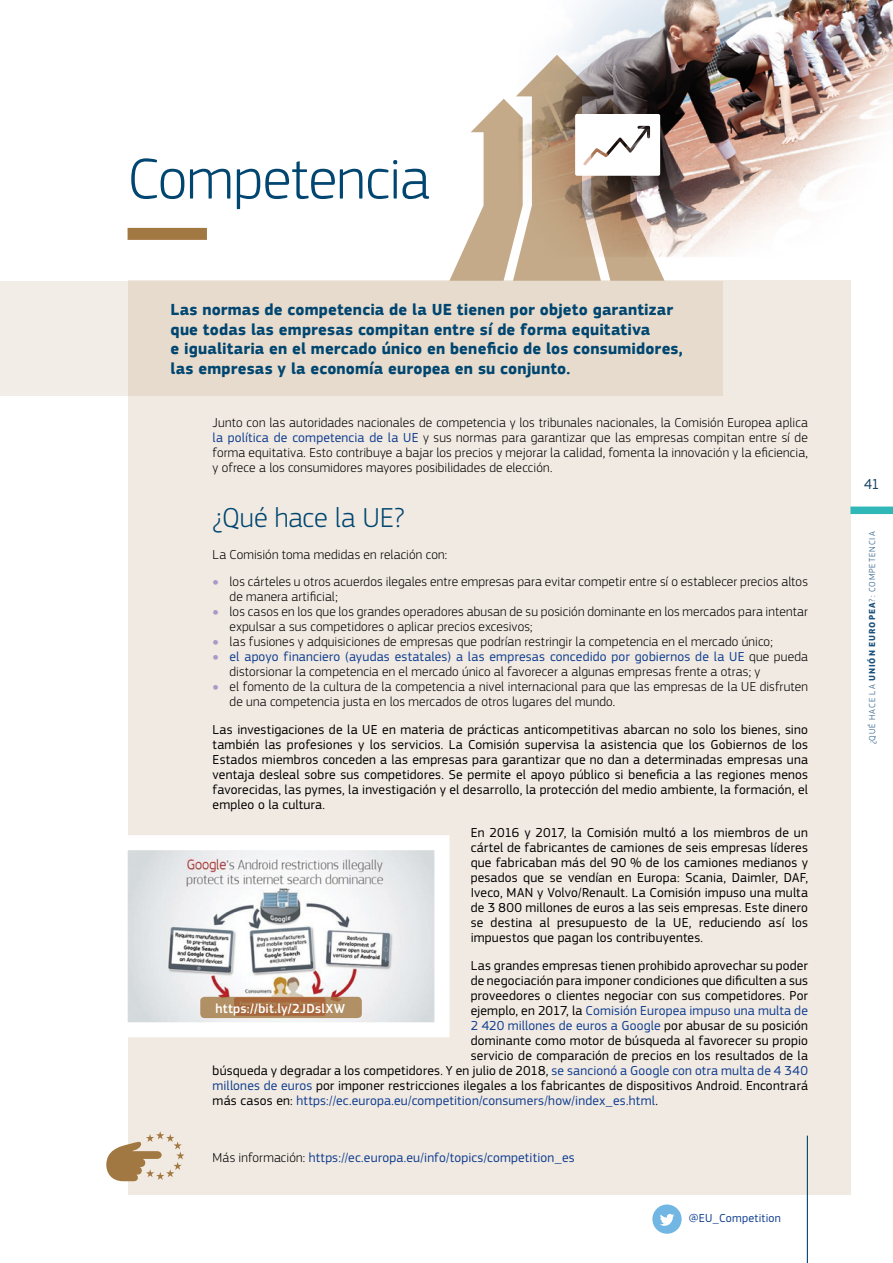
<style>
.page{position:relative;width:893px;height:1263px;background:#fff}
.page>*{position:absolute;margin:0;border:0;box-sizing:border-box;transform-origin:0 0}
.Titre{font:300 60px "EC Square Sans Pro";letter-spacing:-.01em;color:#004670}
.Sous-titre_texte{font:300 28.5px "EC Square Sans Pro";color:#004670}
.Introduction{font:700 16.5px/19.5px "EC Square Sans Pro";letter-spacing:.01em;color:#004670}
.t1{font:15px "EC Square Sans Pro";color:#174265;scale:.95 1}
._02_Texte_KL{font:13.5px/15px "EC Square Sans Pro";letter-spacing:.015em;color:#000;text-align:justify}
._02_Texte_KL-2{font:300 13.5px/15px "EC Square Sans Pro";letter-spacing:.01em;color:#000}
._02_Texte_KL-3{font:13.5px "EC Square Sans Pro";letter-spacing:.015em;color:#103e90}
.folio_number{font:500 13.5px "EC Square Sans Pro";letter-spacing:.015em;color:#fff}
._02_Texte_KL-4{font:12px "EC Square Sans Pro";letter-spacing:.02em;color:#103e90}
.t2{font:300 9px "EC Square Sans Pro";letter-spacing:.115em;color:#1c517c}
.s1{font-weight:400;color:#103e90}
.s2{font-size:7.5px;color:#ab98c7}
.s3{color:#000}
.s4{color:#103e90}
.s5{font-weight:300;color:#000}
.s6{font-weight:700}
</style>
<div class="page">
<div style="left:128px;top:281px;width:722px;height:914px;background:#f1eae2"></div>
<div style="left:0;top:281px;width:723px;height:114px;background:linear-gradient(to right,#ede6dc,#e3d6c7)"></div>
<img style="left:446px;top:0;width:447px;height:281px">
<svg style="left:449px;top:55px;width:215px;height:226px"></svg>
<svg style="left:575px;top:114px;width:85px;height:62px"></svg>
<svg style="left:106px;top:1131px;width:78px;height:50px"></svg>
<div style="left:128px;top:228px;width:79px;height:12px;background:#a27842"></div>
<svg style="left:652px;top:1204px;width:30px;height:30px"></svg>
<hr style="left:807px;top:1135px;width:1px;height:128px;background:#004670">
<svg style="left:127px;top:835px;width:323px;height:202px"></svg>
<svg style="left:200px;top:997px;width:162px;height:21px;background:#ad7d52"></svg>
<div style="left:850px;top:506px;width:43px;height:8px;background:#30b8b9"></div>
<p class="Titre" style="left:128px;top:144px;width:304px">Competencia</p>
<p class="Introduction" style="left:171px;top:300px;width:514px">Las normas de competencia de la UE tienen por objeto garantizar que todas las empresas compitan entre sí de forma equitativa<br>e igualitaria en el mercado único en beneficio de los consumidores, las empresas y la economía europea en su conjunto.</p>
<p class="_02_Texte_KL-2" style="left:213px;top:415px;width:597px;text-align:justify">Junto con las autoridades nacionales de competencia y los tribunales nacionales, la Comisión Europea aplica <span class="s1">la política de competencia de la UE</span> y sus normas para garantizar que las empresas compitan entre sí de forma equitativa. Esto contribuye a bajar los precios y mejorar la calidad, fomenta la innovación y la eficiencia, y ofrece a los consumidores mayores posibilidades de elección.</p>
<p class="Sous-titre_texte" style="left:213px;top:501px;width:193px">¿Qué hace la UE?</p>
<p class="_02_Texte_KL-2" style="left:213px;top:546px;width:236px">La Comisión toma medidas en relación con:</p>
<p class="_02_Texte_KL-2" style="left:230px;top:574px;width:580px;text-indent:-17px"><span class="s2">●</span> los cárteles u otros acuerdos ilegales entre empresas para evitar competir entre sí o establecer precios altos de manera artificial;</p>
<p class="_02_Texte_KL-2" style="left:230px;top:604px;width:580px;text-indent:-17px"><span class="s2">●</span> los casos en los que los grandes operadores abusan de su posición dominante en los mercados para intentar expulsar a sus competidores o aplicar precios excesivos;</p>
<p class="_02_Texte_KL-2" style="left:213px;top:634px;width:562px"><span class="s2">●</span> las fusiones y adquisiciones de empresas que podrían restringir la competencia en el mercado único;</p>
<p class="_02_Texte_KL-2" style="left:230px;top:649px;width:580px;text-indent:-17px"><span class="s2">●</span> <span class="s1">el apoyo financiero (ayudas estatales) a las empresas concedido por gobiernos de la UE</span> que pueda distorsionar la competencia en el mercado único al favorecer a algunas empresas frente a otras; y</p>
<p class="_02_Texte_KL-2" style="left:230px;top:679px;width:580px;text-indent:-17px"><span class="s2">●</span> el fomento de la cultura de la competencia a nivel internacional para que las empresas de la UE disfruten de una competencia justa en los mercados de otros lugares del mundo.</p>
<p class="_02_Texte_KL" style="left:213px;top:722px;width:597px">Las investigaciones de la UE en materia de prácticas anticompetitivas abarcan no solo los bienes, sino también las profesiones y los servicios. La Comisión supervisa la asistencia que los Gobiernos de los Estados miembros conceden a las empresas para garantizar que no dan a determinadas empresas una ventaja desleal sobre sus competidores. Se permite el apoyo público si beneficia a las regiones menos favorecidas, las pymes, la investigación y el desarrollo, la protección del medio ambiente, la formación, el empleo o la cultura.</p>
<p class="_02_Texte_KL" style="left:471px;top:825px;width:339px">En 2016 y 2017, la Comisión multó a los miembros de un cártel de fabricantes de camiones de seis empresas líderes que fabricaban más del 90 % de los camiones medianos y pesados que se vendían en Europa: Scania, Daimler, DAF, Iveco, MAN y Volvo/Renault. La Comisión impuso una multa de 3 800 millones de euros a las seis empresas. Este dinero se destina al presupuesto de la UE, reduciendo así los impuestos que pagan los contribuyentes.</p>
<p class="_02_Texte_KL" style="left:471px;top:958px;width:339px">Las grandes empresas tienen prohibido aprovechar su poder</p>
<p class="_02_Texte_KL" style="left:471px;top:973px;width:339px">de negociación para imponer condiciones que dificulten a sus</p>
<p class="_02_Texte_KL" style="left:471px;top:988px;width:339px">proveedores o clientes negociar con sus competidores. Por</p>
<p class="_02_Texte_KL-3" style="left:471px;top:1002px;width:339px"><span class="s3">ejemplo, en 2017, la</span> Comisión Europea impuso una multa de</p>
<p class="_02_Texte_KL-3" style="left:471px;top:1017px;width:339px">2 420 millones de euros a Google <span class="s3">por abusar de su posición</span></p>
<p class="_02_Texte_KL" style="left:471px;top:1033px;width:339px">dominante como motor de búsqueda al favorecer su propio</p>
<p class="_02_Texte_KL" style="left:471px;top:1048px;width:339px">servicio de comparación de precios en los resultados de la</p>
<p class="_02_Texte_KL" style="left:213px;top:1063px;width:597px">búsqueda y degradar a los competidores. Y en julio de 2018, <span class="s4">se sancionó a Google con otra multa de 4 340</span></p>
<p class="_02_Texte_KL" style="left:213px;top:1078px;width:597px"><span class="s4">millones de euros</span> por imponer restricciones ilegales a los fabricantes de dispositivos Android. Encontrará</p>
<p class="_02_Texte_KL-3" style="left:213px;top:1092px;width:445px"><span class="s3">más casos en:</span> https://ec.europa.eu/competition/consumers/how/index_es.html<span class="s3">.</span></p>
<p class="folio_number" style="left:215px;top:1000px;width:131px">https://bit.ly/2JDslXW</p>
<p class="_02_Texte_KL-3" style="left:213px;top:1149px;width:364px"><span class="s5">Más información:</span> https://ec.europa.eu/info/topics/competition_es</p>
<p class="_02_Texte_KL-4" style="left:689px;top:1211px;width:93px">@EU_Competition</p>
<p class="t1" style="left:864px;top:475px;width:18px">41</p>
<p class="t2" style="left:867px;top:744px;width:213px;rotate:-90deg">¿QUÉ HACE LA <span class="s6">UNIÓN EUROPEA</span>?: Competencia</p>
</div>
